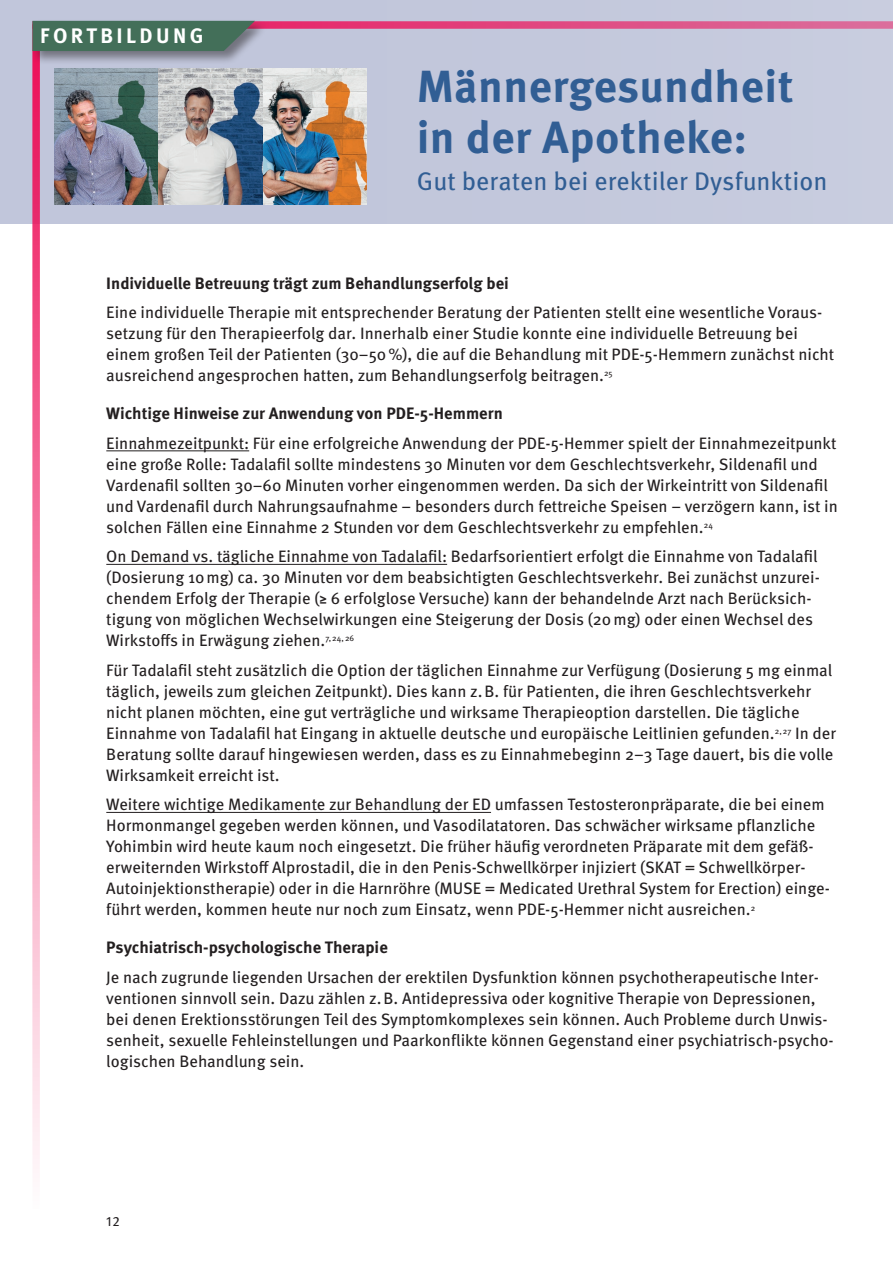
<style>
.page{position:relative;width:893px;height:1263px;background:#fff}
.page>*{position:absolute;margin:0;border:0;box-sizing:border-box;transform-origin:0 0}
.t1{font:700 45px/51px "Meta Pro";letter-spacing:.01em;color:#315e94}
.t2{font:25.5px "Meta Pro";letter-spacing:.005em;color:#315e94}
.t3{font:700 21px "Meta Pro";letter-spacing:.16em;color:#fff}
.t4{font:16.5px/21px "Meta Pro";color:#231f20}
.t5{font:700 16.5px "Meta Pro";color:#231f20}
.t6{font:13.5px "Meta Pro";color:#231f20}
</style>
<div class="page">
<div style="left:0;top:0;width:893px;height:224px;background:#c1c6db"></div>
<svg style="left:32px;top:65px;width:8px;height:1104px"></svg>
<svg style="left:268px;top:21px;width:625px;height:8px"></svg>
<img style="left:54px;top:68px;width:104px;height:136px">
<img style="left:262px;top:68px;width:104px;height:136px">
<svg style="left:158px;top:68px;width:104px;height:136px"></svg>
<div style="left:30px;top:19px;width:238px;height:46px;background:#231f20;opacity:.5"></div>
<svg style="left:32px;top:20px;width:225px;height:32px"></svg>
<hr style="left:106px;top:450px;width:143px;height:1px;background:#231f20">
<hr style="left:106px;top:564px;width:341px;height:1px;background:#231f20">
<hr style="left:106px;top:812px;width:385px;height:1px;background:#231f20">
<p class="t3" style="left:40px;top:19px;width:165px">FORTBILDUNG</p>
<h1 class="t1" style="left:417px;top:58px;width:378px">Männergesundheit in der Apotheke:</h1>
<h2 class="t2" style="left:417px;top:162px;width:412px">Gut beraten bei erektiler Dysfunktion</h2>
<p class="t5" style="left:106px;top:270px;width:404px">Individuelle Betreuung trägt zum Behandlungserfolg bei</p>
<p class="t4" style="left:106px;top:301px;width:730px">Eine individuelle Therapie mit entsprechender Beratung der Patienten stellt eine wesentliche Voraus&shy;setzung für den Therapieerfolg dar. Innerhalb einer Studie konnte eine individuelle Betreuung bei einem großen Teil der Patienten (30–50%), die auf die Behandlung mit PDE-5-Hemmern zunächst nicht ausreichend angesprochen hatten, zum Behandlungserfolg beitragen.<sup>25</sup></p>
<p class="t5" style="left:106px;top:401px;width:398px">Wichtige Hinweise zur Anwendung von PDE-5-Hemmern</p>
<p class="t4" style="left:106px;top:432px;width:733px">Einnahmezeitpunkt: Für eine erfolgreiche Anwendung der PDE-5-Hemmer spielt der Einnahmezeitpunkt eine große Rolle: Tadalafil sollte mindestens 30 Minuten vor dem Geschlechtsverkehr, Sildenafil und Vardenafil sollten 30–60 Minuten vorher eingenommen werden. Da sich der Wirkeintritt von Sildenafil und Vardenafil durch Nahrungsaufnahme – besonders durch fettreiche Speisen – verzögern kann, ist in solchen Fällen eine Einnahme 2 Stunden vor dem Geschlechtsverkehr zu empfehlen.<sup>24</sup></p>
<p class="t4" style="left:106px;top:545px;width:715px">On Demand vs. tägliche Einnahme von Tadalafil: Bedarfsorientiert erfolgt die Einnahme von Tadalafil (Dosierung 10mg) ca. 30 Minuten vor dem beabsichtigten Geschlechtsverkehr. Bei zunächst unzurei&shy;chendem Erfolg der Therapie (≥ 6 erfolglose Versuche) kann der behandelnde Arzt nach Berücksich&shy;tigung von möglichen Wechselwirkungen eine Steigerung der Dosis (20mg) oder einen Wechsel des Wirkstoffs in Erwägung ziehen.<sup>7,24,26</sup></p>
<p class="t4" style="left:106px;top:659px;width:731px">Für Tadalafil steht zusätzlich die Option der täglichen Einnahme zur Verfügung (Dosierung 5 mg einmal täglich, jeweils zum gleichen Zeitpunkt). Dies kann z.B. für Patienten, die ihren Geschlechtsverkehr nicht planen möchten, eine gut verträgliche und wirksame Therapieoption darstellen. Die tägliche Einnahme von Tadalafil hat Eingang in aktuelle deutsche und europäische Leitlinien gefunden.<sup>2,27</sup> In der Beratung sollte darauf hingewiesen werden, dass es zu Einnahmebeginn 2–3 Tage dauert, bis die volle Wirksamkeit erreicht ist.</p>
<p class="t4" style="left:106px;top:793px;width:725px">Weitere wichtige Medikamente zur Behandlung der ED umfassen Testosteronpräparate, die bei einem Hormonmangel gegeben werden können, und Vasodilatatoren. Das schwächer wirksame pflanzliche Yohimbin wird heute kaum noch eingesetzt. Die früher häufig verordneten Präparate mit dem gefäß&shy;erweiternden Wirkstoff Alprostadil, die in den Penis-Schwellkörper injiziert (SKAT = Schwellkörper-- Autoinjektionstherapie) oder in die Harnröhre (MUSE = Medicated Urethral System for Erection) einge&shy;führt werden, kommen heute nur noch zum Einsatz, wenn PDE-5-Hemmer nicht ausreichen.<sup>2</sup></p>
<p class="t5" style="left:106px;top:935px;width:283px">Psychiatrisch-psychologische Therapie</p>
<p class="t4" style="left:106px;top:966px;width:729px">Je nach zugrunde liegenden Ursachen der erektilen Dysfunktion können psychotherapeutische Inter&shy;ventionen sinnvoll sein. Dazu zählen z.B. Antidepressiva oder kognitive Therapie von Depressionen, bei denen Erektionsstörungen Teil des Symptomkomplexes sein können. Auch Probleme durch Unwis&shy;senheit, sexuelle Fehleinstellungen und Paarkonflikte können Gegenstand einer psychiatrisch-psycho&shy;logischen Behandlung sein.</p>
<p class="t6" style="left:106px;top:1211px;width:15px">12</p>
</div>
